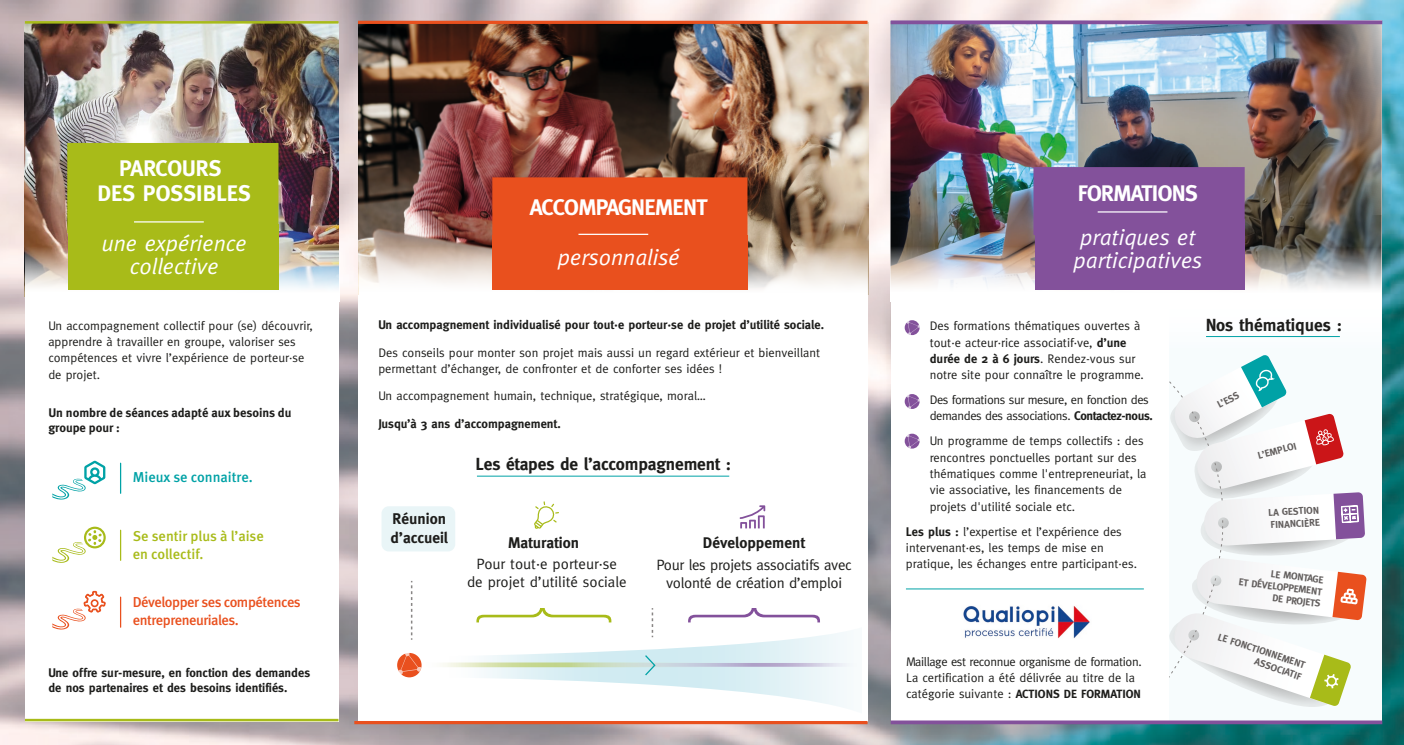
<style>
.page{position:relative;width:1404px;height:745px;background:#fff}
.page>*{position:absolute;margin:0;border:0;box-sizing:border-box;transform-origin:0 0}
.t1{font:italic 22.5px/23.1px "Meta";color:#fff}
.t2{font:700 22.5px "Meta";letter-spacing:-.03em;color:#fff}
.t3{font:700 22.5px/24.9px "Meta";color:#fff;text-align:center}
.t4{font:700 17.5px "Meta";letter-spacing:-.01em;color:#1d1d1b}
.t5{font:700 15.5px/18.6px "Meta";color:#1d1d1b}
.t6{font:14.88px/17.9px "Meta";letter-spacing:-.02em;color:#1d1d1b;text-align:center}
.t7{font:14.88px/17.9px "Meta";color:#1d1d1b;text-align:center}
.t8{font:500 14.38px/17.5px "Meta";letter-spacing:-.03em;color:#e9501e}
.t9{font:500 14.38px/17.5px "Meta";color:#a8bb19}
.t10{font:500 14.38px "Meta";color:#00a2a6}
.t11{font:12.5px/16.2px "Meta";color:#1d1d1b}
.t12{font:700 12.5px/15px "Meta";color:#1d1d1b}
.t13{font:12.5px/16.2px "Meta";letter-spacing:-.03em;color:#1d1d1b}
.t14{font:12.5px/15px "Meta Bold LF";color:#1d1d1b}
.t15{font:700 10px/11.9px "Meta";color:#625e5d;text-align:right}
.s1{font-weight:700}
.s2{font-weight:700;font-size:11.88px}
</style>
<div class="page">
<img style="left:0;top:0;width:1403px;height:744px">
<div style="left:890px;top:21px;width:491px;height:701px;background:#fff"></div>
<div style="left:1169px;top:272px;width:212px;height:450px;background:#f9fcfe"></div>
<div style="left:358px;top:135px;width:509px;height:586px;background:#fff"></div>
<img style="left:358px;top:22px;width:510px;height:272px">
<div style="left:25px;top:169px;width:313px;height:551px;background:#fff"></div>
<img style="left:25px;top:24px;width:313px;height:68px">
<img style="left:890px;top:215px;width:491px;height:75px">
<img style="left:890px;top:24px;width:491px;height:191px">
<img style="left:25px;top:92px;width:314px;height:209px">
<svg style="left:1169px;top:355px;width:197px;height:351px"></svg>
<img style="left:358px;top:92px;width:509px;height:203px">
<div style="left:381px;top:506px;width:74px;height:45px;background:#e9f5f7;border-radius:7px"></div>
<div style="left:397px;top:652px;width:24px;height:25px;background:#e9501e;border-radius:50%"></div>
<svg style="left:398px;top:652px;width:23px;height:22px"></svg>
<svg style="left:411px;top:580px;width:1px;height:59px"></svg>
<svg style="left:534px;top:501px;width:25px;height:27px"></svg>
<svg style="left:739px;top:505px;width:26px;height:23px"></svg>
<hr style="left:477px;top:475px;width:252px;height:1px;background:#00a2a6">
<hr style="left:1205px;top:336px;width:134px;height:1px;background:#00a2a6">
<svg style="left:443px;top:608px;width:410px;height:100px"></svg>
<hr style="left:354px;top:720px;width:513px;height:3px;background:#e9501e">
<hr style="left:890px;top:720px;width:491px;height:3px;background:#83519b">
<hr style="left:25px;top:718px;width:313px;height:2px;background:#a8bb19">
<hr style="left:358px;top:21px;width:509px;height:3px;background:#e9501e">
<svg style="left:890px;top:20px;width:491px;height:4px;background:#8e62a3"></svg>
<hr style="left:25px;top:21px;width:313px;height:3px;background:#a8bb19">
<svg style="left:906px;top:394px;width:13px;height:14px"></svg>
<svg style="left:904px;top:433px;width:15px;height:15px"></svg>
<svg style="left:906px;top:434px;width:13px;height:14px"></svg>
<svg style="left:904px;top:320px;width:15px;height:15px"></svg>
<svg style="left:906px;top:321px;width:13px;height:14px"></svg>
<hr style="left:905px;top:588px;width:238px;height:1px;background:#00a2a6">
<div style="left:492px;top:177px;width:255px;height:107px;background:#e9501e"></div>
<div style="left:493px;top:235px;width:254px;height:54px;background:#e9501e"></div>
<hr style="left:578px;top:233px;width:70px;height:2px;background:#fff">
<div style="left:1033px;top:167px;width:211px;height:90px;background:#83519b"></div>
<div style="left:1034px;top:219px;width:210px;height:70px;background:#83519b"></div>
<hr style="left:1097px;top:211px;width:70px;height:1px;background:#fff">
<div style="left:68px;top:223px;width:210px;height:66px;background:#a8bb19"></div>
<div style="left:67px;top:143px;width:211px;height:112px;background:#a8bb19"></div>
<hr style="left:134px;top:221px;width:70px;height:1px;background:#fff">
<svg style="left:52px;top:460px;width:53px;height:40px"></svg>
<svg style="left:52px;top:590px;width:54px;height:40px"></svg>
<svg style="left:52px;top:530px;width:50px;height:33px"></svg>
<div style="left:84px;top:526px;width:22px;height:22px;border:2px solid #a8bb19;border-radius:50%"></div>
<hr style="left:120px;top:463px;width:1px;height:30px;background:#00a2a6">
<hr style="left:120px;top:530px;width:1px;height:30px;background:#a8bb19">
<hr style="left:120px;top:596px;width:1px;height:30px;background:#e9501e">
<img style="left:963px;top:606px;width:127px;height:33px">
<hr style="left:0;top:0;width:1px;height:289px;background:#5f5f5f">
<hr style="left:1403px;top:0;width:1px;height:744px;background:#5f5f5f">
<h1 class="t3" style="left:97px;top:156px;width:155px">PARCOURS<br>DES POSSIBLES</h1>
<h1 class="t1" style="left:102px;top:231px;width:146px;text-align:center">une expérience collective</h1>
<p class="t11" style="left:48px;top:317px;width:266px">Un accompagnement collectif pour (se) découvrir, apprendre à travailler en groupe, valoriser ses compétences et vivre l’expérience de porteur·se de projet.</p>
<p class="t14" style="left:48px;top:405px;width:245px">Un nombre de séances adapté aux besoins du groupe pour :</p>
<p class="t10" style="left:133px;top:468px;width:121px">Mieux se connaitre.</p>
<p class="t9" style="left:133px;top:527px;width:133px">Se sentir plus à l’aise en collectif.</p>
<p class="t8" style="left:133px;top:593px;width:169px">Développer ses compétences entrepreneuriales.</p>
<p class="t12" style="left:48px;top:664px;width:263px">Une offre sur-mesure, en fonction des demandes de nos partenaires et des besoins identifiés.</p>
<h1 class="t2" style="left:529px;top:194px;width:179px">ACCOMPAGNEMENT</h1>
<h1 class="t1" style="left:557px;top:245px;width:123px">personnalisé</h1>
<p class="t12" style="left:378px;top:317px;width:447px">Un accompagnement individualisé pour tout·e porteur·se de projet d’utilité sociale.</p>
<p class="t11" style="left:378px;top:343px;width:443px">Des conseils pour monter son projet mais aussi un regard extérieur et bienveillant permettant d’échanger, de confronter et de conforter ses idées !</p>
<p class="t11" style="left:378px;top:387px;width:329px">Un accompagnement humain, technique, stratégique, moral…</p>
<p class="t12" style="left:378px;top:415px;width:184px">Jusqu’à 3 ans d’accompagnement.</p>
<p class="t5" style="left:390px;top:509px;width:59px">Réunion d’accueil</p>
<h2 class="t4" style="left:475px;top:453px;width:257px">Les étapes de l’accompagnement :</h2>
<p class="t5" style="left:508px;top:533px;width:72px">Maturation</p>
<p class="t7" style="left:467px;top:554px;width:161px">Pour tout·e porteur·se de projet d’utilité sociale</p>
<p class="t5" style="left:703px;top:532px;width:104px">Développement</p>
<p class="t6" style="left:656px;top:555px;width:197px">Pour les projets associatifs avec volonté de création d’emploi</p>
<h1 class="t2" style="left:1077px;top:180px;width:122px">FORMATIONS</h1>
<h1 class="t1" style="left:1073px;top:225px;width:130px">pratiques et participatives</h1>
<p class="t11" style="left:929px;top:317px;width:216px">Des formations thématiques ouvertes à tout·e acteur·rice associatif·ve, <span class="s1">d’une durée de 2 à 6 jours</span>. Rendez-vous sur notre site pour connaître le programme.</p>
<p class="t13" style="left:929px;top:391px;width:224px">Des formations sur mesure, en fonction des demandes des associations. <span class="s1">Contactez-nous.</span></p>
<p class="t11" style="left:929px;top:432px;width:218px">Un programme de temps collectifs : des rencontres ponctuelles portant sur des thématiques comme l'entrepreneuriat, la vie associative, les financements de projets d'utilité sociale etc.</p>
<p class="t11" style="left:905px;top:522px;width:232px"><span class="s1">Les plus :</span> l’expertise et l’expérience des intervenant·es, les temps de mise en pratique, les échanges entre participant·es.</p>
<p class="t11" style="left:906px;top:652px;width:237px">Maillage est reconnue organisme de formation.<br>La certification a été délivrée au titre de la catégorie suivante : <span class="s2">ACTIONS DE FORMATION</span></p>
<h2 class="t4" style="left:1205px;top:314px;width:138px">Nos thématiques :</h2>
<p class="t15" style="left:1214px;top:399px;width:25px;rotate:-27deg">L’ESS</p>
<p class="t15" style="left:1256px;top:449px;width:41px;rotate:-15deg">L’EMPLOI</p>
<p class="t15" style="left:1267px;top:506px;width:52px;line-height:12.5px;text-align:left;rotate:-3deg">LA GESTION<br>FINANCIÈRE</p>
<p class="t15" style="left:1240px;top:563px;width:85px;rotate:7deg">LE MONTAGE<br>ET DÉVELOPPEMENT<br>DE PROJETS</p>
<p class="t15" style="left:1219px;top:630px;width:93px;rotate:18deg">LE FONCTIONNEMENT<br>ASSOCIATIF</p>
</div>
